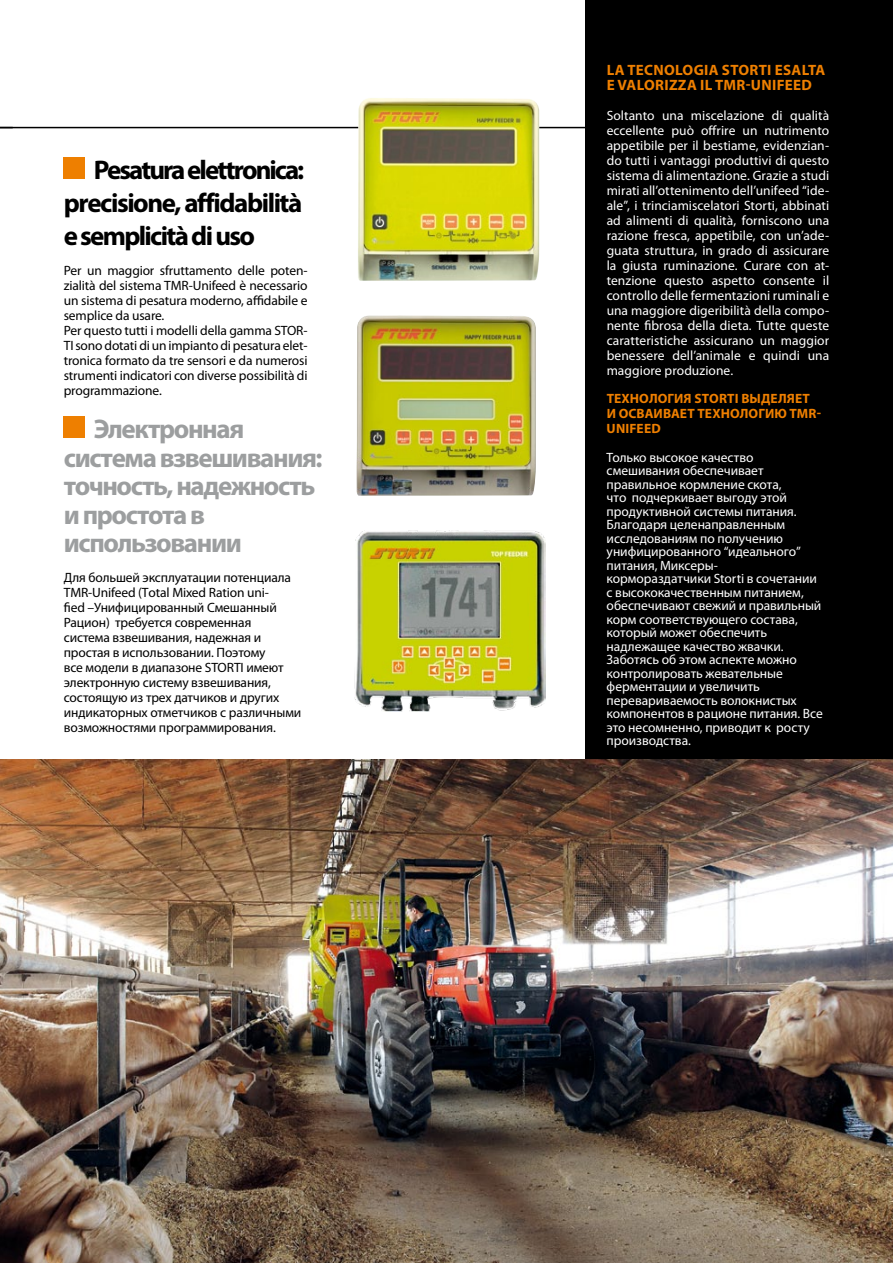
<style>
.page{position:relative;width:893px;height:1263px;background:#fff}
.page>*{position:absolute;margin:0;border:0;box-sizing:border-box;transform-origin:0 0}
.t1{font:700 27px/28.5px "Myriad Pro";letter-spacing:-.05em;color:#9c9e9f}
.t2{font:700 27px/33px "Myriad Pro";letter-spacing:-.06em;color:#000;text-align:justify}
.t3{font:700 15px "Myriad Pro";letter-spacing:.02em;color:#ee7f00}
.t4{font:13.5px/13.5px "Myriad Pro";letter-spacing:-.005em;color:#fff;text-align:justify}
.t5{font:13.5px/15px "Myriad Pro";letter-spacing:-.01em;color:#000}
.t6{font:700 13.5px/15px "Myriad Pro";letter-spacing:.005em;color:#ee7f00}
</style>
<div class="page">
<hr style="left:0;top:127px;width:893px;height:1px;background:#000">
<div style="left:585px;top:0;width:308px;height:1062px;background:#000"></div>
<div style="left:64px;top:157px;width:21px;height:22px;background:#ee7f00"></div>
<div style="left:64px;top:417px;width:21px;height:21px;background:#ee7f00"></div>
<img style="left:354px;top:530px;width:191px;height:181px">
<img style="left:357px;top:98px;width:183px;height:183px">
<img style="left:356px;top:315px;width:180px;height:181px">
<img style="left:0;top:760px;width:893px;height:503px">
<h1 class="t2" style="left:64px;top:153px;width:242px;text-indent:30px">Pesatura elettronica: precisione, affidabilità e semplicità di uso</h1>
<p class="t5" style="left:64px;top:263px;width:245px">Per un maggior sfruttamento delle poten&shy;zialità del sistema TMR-Unifeed è necessario un sistema di pesatura moderno, affidabile e semplice da usare.<br>Per questo tutti i modelli della gamma STOR-TI sono dotati di un impianto di pesatura elet&shy;tronica formato da tre sensori e da numerosi strumenti indicatori con diverse possibilità di programmazione.</p>
<h1 class="t1" style="left:64px;top:415px;width:260px;text-indent:30px">Электронная система взвешивания: точность, надежность и простота в использовании</h1>
<p class="t5" style="left:64px;top:570px;width:239px">Для большей эксплуатации потенциала TMR-Unifeed (Тotal Мixed Ration uni-<br>fied –Унифицированный Смешанный Рацион) требуется современная<br>система взвешивания, надежная и простая в использовании. Поэтому<br>все модели в диапазоне STORTI имеют электронную систему взвешивания, состоящую из трех датчиков и других индикаторных отметчиков с различными возможностями программирования.</p>
<p class="t3" style="left:607px;top:62px;width:68px">La tecnolo</p>
<p class="t3" style="left:694px;top:62px;width:91px">gia Storti esalta</p>
<p class="t3" style="left:607px;top:77px;width:30px">E valo</p>
<p class="t3" style="left:655px;top:77px;width:126px">rizza il TMR-Unifeed</p>
<p class="t4" style="left:607px;top:108px;width:224px;line-height:15px">Soltanto una miscelazione di qualità eccellente può offrire un nutrimento appetibile per il bestiame, evidenzian&shy;do tutti i vantaggi produttivi di questo sistema di alimentazione. Grazie a studi mirati all’ottenimento dell’unifeed “ide&shy;ale”, i trinciamiscelatori Storti, abbinati ad alimenti di qualità, forniscono una razione fresca, appetibile, con un’ade&shy;guata struttura, in grado di assicurare la giusta ruminazione. Curare con at&shy;tenzione questo aspetto consente il controllo delle fermentazioni ruminali e una maggiore digeribilità della compo&shy;nente fibrosa della dieta. Tutte queste caratteristiche assicurano un maggior benessere dell’animale e quindi una maggiore produzione.</p>
<p class="t6" style="left:607px;top:391px;width:216px">ТЕХНОЛОГИЯ STORTI ВЫДЕЛЯЕТ<br>И ОСВАИВАЕТ ТЕХНОЛОГИЮ TMR-<br>UNIFEED</p>
<p class="t4" style="left:607px;top:450px;width:218px;text-align:left">Только высокое качество смешивания обеспечивает правильное кормление скота,<br>что подчеркивает выгоду этой продуктивной системы питания.<br>Благодаря целенаправленным исследованиям по получению унифицированного “идеального” питания, Миксеры&shy;кормораздатчики Storti в сочетании с высококачественным питанием, обеспечивают свежий и правильный корм соответствующего состава, который может обеспечить надлежащее качество жвачки.<br>Заботясь об этом аспекте можно контролировать жевательные ферментации и увеличить перевариваемость волокнистых компонентов в рационе питания. Все это несомненно, приводит к росту производства.</p>
</div>
